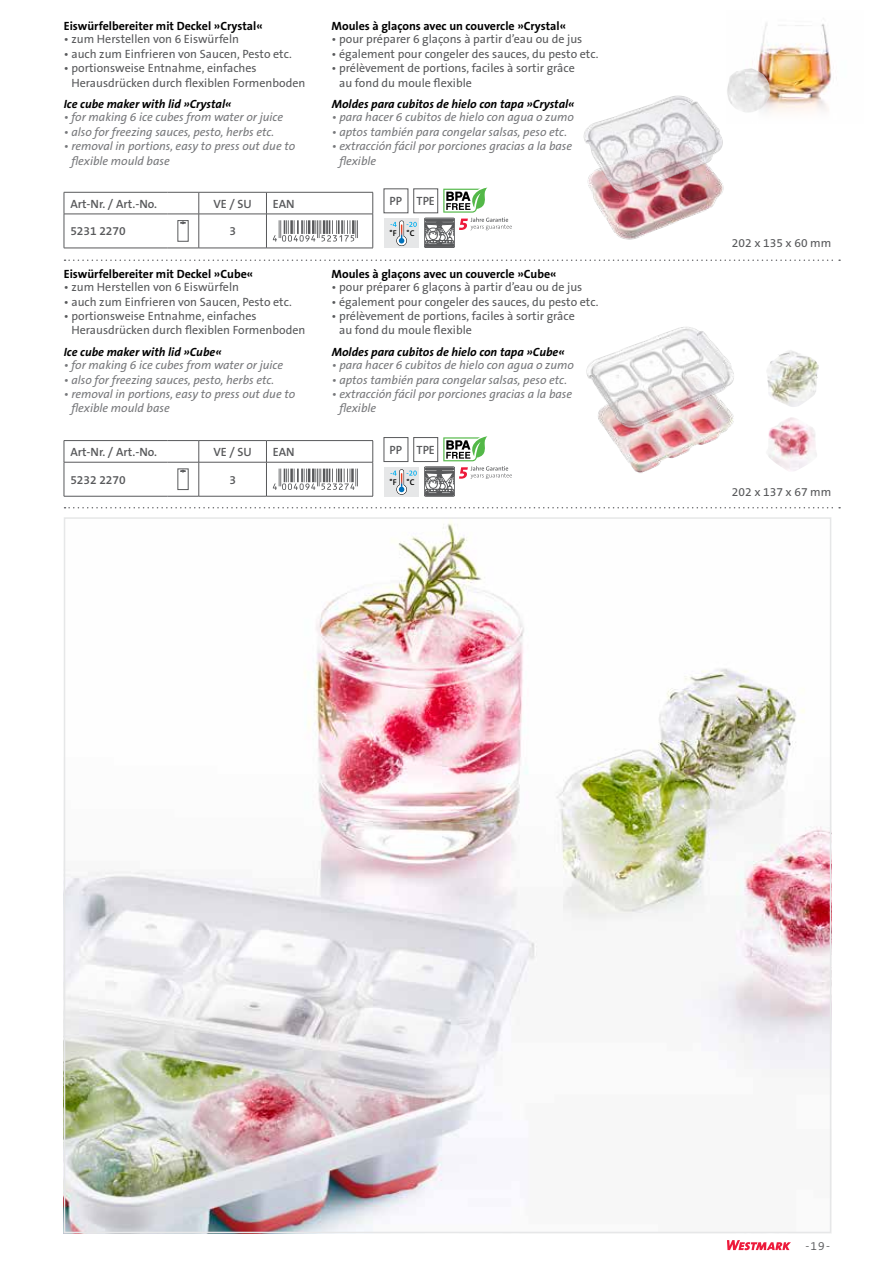
<style>
.page{position:relative;width:893px;height:1263px;background:#fff}
.page>*{position:absolute;margin:0;border:0;box-sizing:border-box;transform-origin:0 0}
.t1{font:12px/14.4px "The Sans B W5 Plain";color:#58595b}
.t2{font:italic 12px/14.4px "The Sans B W5 Plain";color:#77787b}
.t3{font:700 12px "The Sans B W7";color:#000}
.t4{font:italic 700 12px "The Sans B W7";color:#000}
.t5{font:600 12px "The Sans B W6";color:#58595b}
.t6{font:300 12px "The Sans B W4";color:#58595b}
.t7{font:600 8.4px "The Sans B W6";color:#000}
</style>
<div class="page">
<svg style="left:65px;top:259px;width:775px;height:2px"></svg>
<svg style="left:65px;top:507px;width:775px;height:1px"></svg>
<svg style="left:727px;top:1240px;width:64px;height:10px"></svg>
<img style="left:67px;top:520px;width:761px;height:710px">
<img style="left:757px;top:23px;width:75px;height:89px">
<svg style="left:199px;top:193px;width:1px;height:21px"></svg>
<svg style="left:266px;top:193px;width:1px;height:21px"></svg>
<hr style="left:199px;top:214px;width:1px;height:34px;background:#58595b">
<hr style="left:266px;top:214px;width:1px;height:34px;background:#58595b">
<hr style="left:64px;top:248px;width:103px;height:1px;background:#58595b">
<hr style="left:167px;top:248px;width:32px;height:1px;background:#58595b">
<hr style="left:199px;top:248px;width:67px;height:1px;background:#58595b">
<hr style="left:266px;top:248px;width:107px;height:1px;background:#58595b">
<hr style="left:64px;top:214px;width:1px;height:34px;background:#58595b">
<hr style="left:373px;top:214px;width:1px;height:34px;background:#58595b">
<hr style="left:64px;top:192px;width:103px;height:1px;background:#58595b">
<svg style="left:64px;top:192px;width:1px;height:22px"></svg>
<hr style="left:167px;top:192px;width:32px;height:1px;background:#58595b">
<hr style="left:199px;top:192px;width:67px;height:1px;background:#58595b">
<hr style="left:266px;top:192px;width:107px;height:1px;background:#58595b">
<svg style="left:373px;top:192px;width:1px;height:22px"></svg>
<hr style="left:64px;top:214px;width:103px;height:1px;background:#58595b">
<hr style="left:167px;top:214px;width:32px;height:1px;background:#58595b">
<hr style="left:199px;top:214px;width:67px;height:1px;background:#58595b">
<hr style="left:266px;top:214px;width:107px;height:1px;background:#58595b">
<div style="left:178px;top:220px;width:10px;height:22px;border:1px solid #58595b"></div>
<svg style="left:180px;top:221px;width:6px;height:3px"></svg>
<svg style="left:273px;top:220px;width:85px;height:22px"></svg>
<svg style="left:199px;top:441px;width:1px;height:21px"></svg>
<svg style="left:266px;top:441px;width:1px;height:21px"></svg>
<hr style="left:199px;top:462px;width:1px;height:34px;background:#58595b">
<hr style="left:266px;top:462px;width:1px;height:34px;background:#58595b">
<hr style="left:64px;top:496px;width:103px;height:1px;background:#58595b">
<hr style="left:167px;top:496px;width:32px;height:1px;background:#58595b">
<hr style="left:199px;top:496px;width:67px;height:1px;background:#58595b">
<hr style="left:266px;top:496px;width:107px;height:1px;background:#58595b">
<hr style="left:64px;top:462px;width:1px;height:34px;background:#58595b">
<hr style="left:373px;top:462px;width:1px;height:34px;background:#58595b">
<hr style="left:64px;top:440px;width:103px;height:1px;background:#58595b">
<svg style="left:64px;top:441px;width:1px;height:21px"></svg>
<hr style="left:167px;top:440px;width:32px;height:1px;background:#58595b">
<hr style="left:199px;top:440px;width:67px;height:1px;background:#58595b">
<hr style="left:266px;top:440px;width:107px;height:1px;background:#58595b">
<svg style="left:373px;top:441px;width:1px;height:21px"></svg>
<hr style="left:64px;top:462px;width:103px;height:1px;background:#58595b">
<hr style="left:167px;top:462px;width:32px;height:1px;background:#58595b">
<hr style="left:199px;top:462px;width:67px;height:1px;background:#58595b">
<hr style="left:266px;top:462px;width:107px;height:1px;background:#58595b">
<svg style="left:180px;top:470px;width:6px;height:2px"></svg>
<svg style="left:273px;top:469px;width:85px;height:21px"></svg>
<div style="left:384px;top:437px;width:24px;height:25px;border:1px solid #58595b"></div>
<div style="left:414px;top:437px;width:24px;height:25px;border:1px solid #58595b"></div>
<div style="left:424px;top:218px;width:31px;height:30px;border:1px solid #58595b"></div>
<div style="left:424px;top:467px;width:31px;height:29px;border:1px solid #58595b"></div>
<svg style="left:425px;top:188px;width:87px;height:59px"></svg>
<svg style="left:425px;top:436px;width:87px;height:59px"></svg>
<div style="left:384px;top:218px;width:35px;height:30px;background:#e6e7e8"></div>
<svg style="left:390px;top:221px;width:27px;height:25px"></svg>
<div style="left:384px;top:467px;width:35px;height:29px;background:#e6e7e8"></div>
<svg style="left:390px;top:470px;width:27px;height:24px"></svg>
<img style="left:602px;top:213px;width:97px;height:27px">
<img style="left:583px;top:95px;width:141px;height:118px">
<img style="left:618px;top:447px;width:74px;height:26px">
<img style="left:586px;top:327px;width:148px;height:120px">
<img style="left:727px;top:68px;width:43px;height:45px">
<img style="left:767px;top:350px;width:52px;height:57px">
<img style="left:768px;top:417px;width:49px;height:54px">
<p class="t3" style="left:64px;top:18px;width:201px">Eiswürfelbereiter mit Deckel »Crystal«</p>
<p class="t1" style="left:64px;top:32px;width:177px">• zum Herstellen von 6 Eiswürfeln</p>
<p class="t1" style="left:64px;top:47px;width:230px">• auch zum Einfrieren von Saucen, Pesto etc.</p>
<p class="t1" style="left:71px;top:61px;width:235px;text-indent:-8px">• portionsweise Entnahme, einfaches<br>Herausdrücken durch flexiblen Formenboden</p>
<p class="t3" style="left:331px;top:18px;width:236px">Moules à glaçons avec un couvercle »Crystal«</p>
<p class="t1" style="left:331px;top:32px;width:252px">• pour préparer 6 glaçons à partir d’eau ou de jus</p>
<p class="t1" style="left:331px;top:47px;width:269px">• également pour congeler des sauces, du pesto etc.</p>
<p class="t1" style="left:339px;top:61px;width:237px;text-indent:-8px">• prélèvement de portions, faciles à sortir grâce au fond du moule flexible</p>
<p class="t4" style="left:64px;top:97px;width:169px">Ice cube maker with lid »Crystal«</p>
<p class="t2" style="left:64px;top:110px;width:221px">• for making 6 ice cubes from water or juice</p>
<p class="t2" style="left:64px;top:125px;width:212px">• also for freezing sauces, pesto, herbs etc.</p>
<p class="t2" style="left:71px;top:139px;width:225px;text-indent:-8px">• removal in portions, easy to press out due to flexible mould base</p>
<p class="t4" style="left:332px;top:97px;width:244px">Moldes para cubitos de hielo con tapa »Crystal«</p>
<p class="t2" style="left:332px;top:110px;width:244px">• para hacer 6 cubitos de hielo con agua o zumo</p>
<p class="t2" style="left:332px;top:125px;width:237px">• aptos también para congelar salsas, peso etc.</p>
<p class="t2" style="left:339px;top:139px;width:234px;text-indent:-8px">• extracción fácil por porciones gracias a la base flexible</p>
<p class="t5" style="left:70px;top:196px;width:88px">Art-Nr. / Art.-No.</p>
<p class="t5" style="left:213px;top:196px;width:40px">VE / SU</p>
<p class="t5" style="left:273px;top:196px;width:23px">EAN</p>
<p class="t5" style="left:70px;top:224px;width:57px">5231 2270</p>
<p class="t5" style="left:229px;top:224px;width:8px">3</p>
<p class="t5" style="left:390px;top:193px;width:14px">PP</p>
<p class="t5" style="left:416px;top:193px;width:20px">TPE</p>
<p class="t7" style="left:390px;top:228px;width:26px">°F °C</p>
<p class="t1" style="left:732px;top:236px;width:101px">202 x 135 x 60 mm</p>
<p class="t3" style="left:64px;top:266px;width:191px">Eiswürfelbereiter mit Deckel »Cube«</p>
<p class="t1" style="left:64px;top:280px;width:177px">• zum Herstellen von 6 Eiswürfeln</p>
<p class="t1" style="left:64px;top:294px;width:230px">• auch zum Einfrieren von Saucen, Pesto etc.</p>
<p class="t1" style="left:71px;top:309px;width:235px;text-indent:-8px">• portionsweise Entnahme, einfaches<br>Herausdrücken durch flexiblen Formenboden</p>
<p class="t3" style="left:331px;top:266px;width:227px">Moules à glaçons avec un couvercle »Cube«</p>
<p class="t1" style="left:331px;top:280px;width:252px">• pour préparer 6 glaçons à partir d’eau ou de jus</p>
<p class="t1" style="left:331px;top:294px;width:269px">• également pour congeler des sauces, du pesto etc.</p>
<p class="t1" style="left:339px;top:309px;width:237px;text-indent:-8px">• prélèvement de portions, faciles à sortir grâce au fond du moule flexible</p>
<p class="t4" style="left:64px;top:344px;width:159px">Ice cube maker with lid »Cube«</p>
<p class="t2" style="left:64px;top:358px;width:221px">• for making 6 ice cubes from water or juice</p>
<p class="t2" style="left:64px;top:373px;width:212px">• also for freezing sauces, pesto, herbs etc.</p>
<p class="t2" style="left:71px;top:387px;width:225px;text-indent:-8px">• removal in portions, easy to press out due to flexible mould base</p>
<p class="t4" style="left:332px;top:344px;width:234px">Moldes para cubitos de hielo con tapa »Cube«</p>
<p class="t2" style="left:332px;top:358px;width:244px">• para hacer 6 cubitos de hielo con agua o zumo</p>
<p class="t2" style="left:332px;top:373px;width:237px">• aptos también para congelar salsas, peso etc.</p>
<p class="t2" style="left:339px;top:387px;width:234px;text-indent:-8px">• extracción fácil por porciones gracias a la base flexible</p>
<p class="t5" style="left:70px;top:444px;width:88px">Art-Nr. / Art.-No.</p>
<p class="t5" style="left:213px;top:444px;width:40px">VE / SU</p>
<p class="t5" style="left:273px;top:444px;width:23px">EAN</p>
<p class="t5" style="left:70px;top:472px;width:57px">5232 2270</p>
<p class="t5" style="left:229px;top:472px;width:8px">3</p>
<p class="t5" style="left:390px;top:442px;width:14px">PP</p>
<p class="t5" style="left:416px;top:442px;width:20px">TPE</p>
<p class="t7" style="left:390px;top:477px;width:26px">°F °C</p>
<p class="t1" style="left:732px;top:485px;width:101px">202 x 137 x 67 mm</p>
<p class="t6" style="left:805px;top:1238px;width:26px">-19-</p>
</div>
